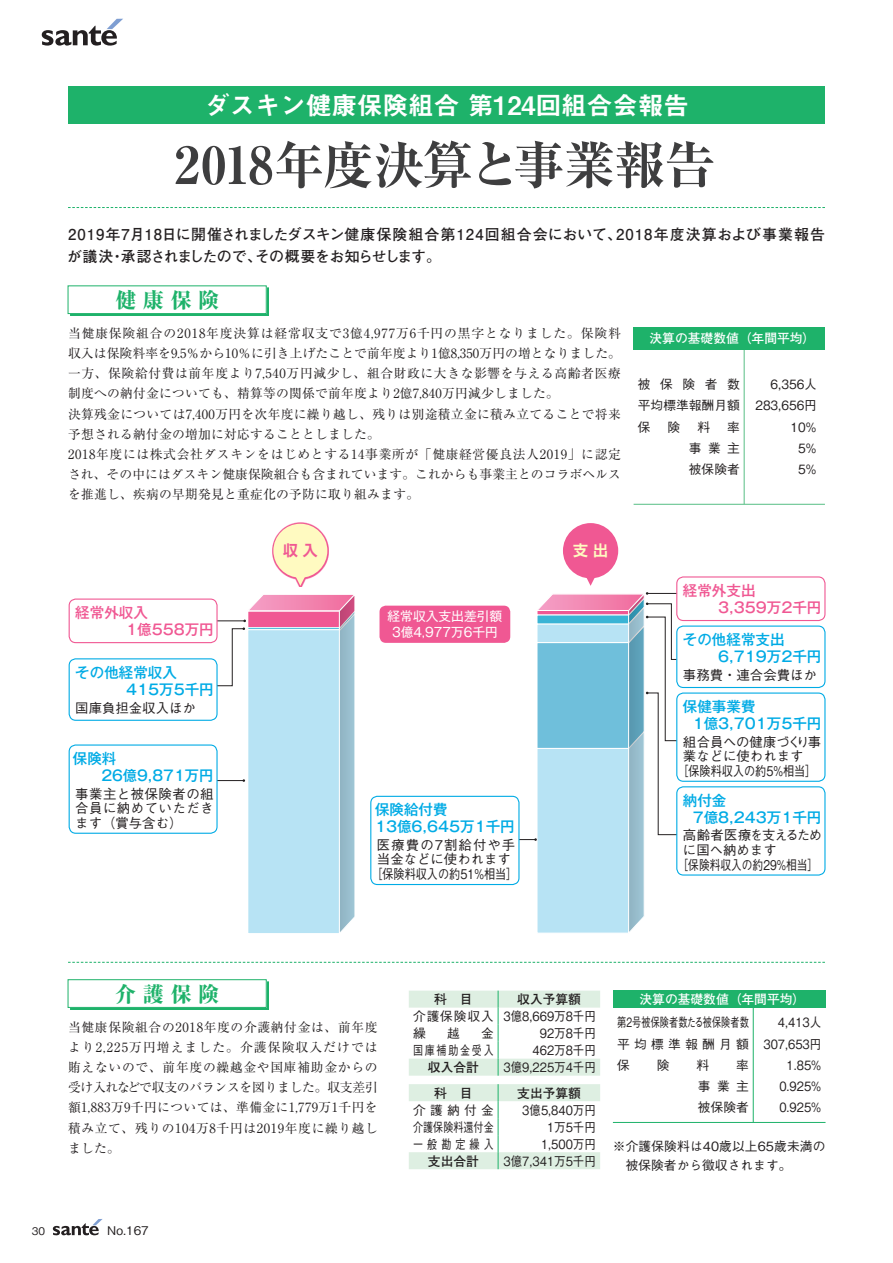
<style>
.page{position:relative;width:893px;height:1263px;background:#fff}
.page>*{position:absolute;margin:0;border:0;box-sizing:border-box;transform-origin:0 0}
.t1{font:700 expanded 51px "Ryumin Pro";letter-spacing:-.025em;color:#3e3e3f}
.t2{font:25.5px "Midashi Go Pro MB31";color:#fff}
.t3{font:800 21.3px "Ryumin Pro";letter-spacing:.3em;color:#1eb26a}
.t4{font:700 15px/22.2px "Futo Go B101 Pro";letter-spacing:.03em;color:#231f20}
.t5{font:700 14.85px "Shin Go Pro De";color:#f05893}
.t6{font:700 14.85px "Shin Go Pro De";color:#fffac1}
.t7{font:500 14.55px/16.8px "Gothic MB101 Pro";color:#00abe5}
.t8{font:500 14.55px/16.8px "Gothic MB101 Pro";color:#f05893}
.t9{font:500 13.35px/14.5px "Gothic BBB Pro";color:#231f20;text-align:justify}
.t10{font:500 13.35px "Gothic BBB Pro";color:#231f20;scale:.8 1}
.t11{font:500 13.35px "Gothic BBB Pro";color:#231f20;scale:.83 1}
.t12{font:500 13.35px "Gothic BBB Pro";letter-spacing:-.08em;color:#231f20}
.t13{font:12.75px/20.2px "Ryumin Pro";letter-spacing:.025em;color:#231f20}
.t14{font:500 12.75px/21.3px "Gothic BBB Pro";color:#231f20;text-align:justify}
.t15{font:500 12.75px/21.3px "Gothic BBB Pro";color:#231f20;text-align:right;scale:.9 1}
.t16{font:700 12.75px "Futo Go B101 Pro";color:#fff}
.t17{font:500 12.75px/21.3px "Gothic BBB Pro";color:#231f20;text-align:justify;scale:.72 1}
.t18{font:700 12.75px "Futo Go B101 Pro";color:#231f20}
.t19{font:500 12.75px/21.3px "Gothic BBB Pro";color:#231f20;text-align:right;scale:.95 1}
.t20{font:12.75px/15.9px "Gothic MB101 Pro";color:#fff;text-align:center}
.t21{font:500 12.75px "Gothic BBB Pro";color:#231f20;scale:.79 1}
.t22{font:500 12.75px "Gothic BBB Pro";letter-spacing:.17em;color:#231f20;scale:.79 1}
.t23{font:500 12px "Gothic BBB Pro";color:#231f20}
.t24{font:500 10.5px "Gothic BBB Pro";color:#231f20}
</style>
<div class="page">
<div style="left:68px;top:87px;width:757px;height:37px;background:#1eb26a"></div>
<div style="left:379px;top:606px;width:131px;height:37px;background:#f05893;border-radius:6px"></div>
<svg style="left:272px;top:522px;width:57px;height:65px"></svg>
<div style="left:273px;top:524px;width:54px;height:54px;background:#fffac1;border-radius:50%"></div>
<svg style="left:293px;top:576px;width:15px;height:10px"></svg>
<div style="left:563px;top:523px;width:55px;height:55px;background:#f05893;border-radius:50%"></div>
<svg style="left:583px;top:577px;width:15px;height:9px"></svg>
<svg style="left:191px;top:594px;width:164px;height:339px"></svg>
<hr style="left:493px;top:839px;width:43px;height:1px;background:#231f20">
<svg style="left:534px;top:592px;width:163px;height:341px"></svg>
<hr style="left:753px;top:1008px;width:1px;height:114px;background:#1eb26a">
<div style="left:613px;top:990px;width:212px;height:18px;background:#1eb26a"></div>
<hr style="left:613px;top:1122px;width:212px;height:1px;background:#1eb26a">
<svg style="left:409px;top:990px;width:191px;height:179px"></svg>
<div style="left:70px;top:288px;width:199px;height:28px;background:#1eb26a"></div>
<div style="left:68px;top:286px;width:198px;height:28px;background:#fff"></div>
<div style="left:68px;top:286px;width:198px;height:28px;border:1px solid #1eb26a"></div>
<div style="left:70px;top:981px;width:199px;height:29px;background:#1eb26a"></div>
<div style="left:68px;top:980px;width:198px;height:27px;background:#fff"></div>
<div style="left:68px;top:979px;width:198px;height:29px;border:1px solid #1eb26a"></div>
<hr style="left:744px;top:349px;width:1px;height:155px;background:#57be85">
<div style="left:634px;top:327px;width:191px;height:22px;background:#1eb26a"></div>
<hr style="left:634px;top:504px;width:191px;height:1px;background:#57be85">
<div style="left:69px;top:745px;width:148px;height:88px;background:#fff;border-radius:7px"></div>
<div style="left:69px;top:744px;width:149px;height:90px;border:1px solid #00abe5;border-radius:7px"></div>
<div style="left:69px;top:659px;width:148px;height:61px;background:#fff;border-radius:7px"></div>
<div style="left:69px;top:658px;width:149px;height:63px;border:1px solid #00abe5;border-radius:7px"></div>
<div style="left:69px;top:599px;width:148px;height:44px;background:#fff;border-radius:7px"></div>
<div style="left:69px;top:598px;width:149px;height:45px;border:1px solid #f05893;border-radius:7px"></div>
<div style="left:371px;top:796px;width:148px;height:88px;background:#fff;border-radius:7px"></div>
<div style="left:370px;top:796px;width:149px;height:89px;border:1px solid #00abe5;border-radius:7px"></div>
<div style="left:677px;top:577px;width:148px;height:43px;background:#fff;border-radius:7px"></div>
<div style="left:676px;top:576px;width:149px;height:45px;border:1px solid #f05893;border-radius:7px"></div>
<div style="left:677px;top:626px;width:148px;height:61px;background:#fff;border-radius:7px"></div>
<div style="left:676px;top:625px;width:149px;height:63px;border:1px solid #00abe5;border-radius:7px"></div>
<div style="left:677px;top:787px;width:148px;height:88px;background:#fff;border-radius:7px"></div>
<div style="left:676px;top:786px;width:149px;height:89px;border:1px solid #00abe5;border-radius:7px"></div>
<div style="left:677px;top:693px;width:148px;height:88px;background:#fff;border-radius:7px"></div>
<div style="left:676px;top:692px;width:149px;height:90px;border:1px solid #00abe5;border-radius:7px"></div>
<svg style="left:68px;top:207px;width:757px;height:1px"></svg>
<svg style="left:68px;top:962px;width:757px;height:1px"></svg>
<svg style="left:52px;top:1219px;width:51px;height:17px"></svg>
<svg style="left:41px;top:18px;width:82px;height:28px"></svg>
<h2 class="t2" style="left:204px;top:85px;width:486px">ダスキン健康保険組合 第124回組合会報告</h2>
<h1 class="t1" style="left:174px;top:125px;width:542px">2018年度決算と事業報告</h1>
<p class="t4" style="left:67px;top:222px;width:760px">2019年7月18日に開催されましたダスキン健康保険組合第124回組合会において、2018年度決算および事業報告が議決・承認されましたので、その概要をお知らせします。</p>
<h3 class="t3" style="left:115px;top:283px;width:106px">健康保険</h3>
<p class="t13" style="left:68px;top:322px;width:554px">当健康保険組合の2018年度決算は経常収支で3億4,977万6千円の黒字となりました。保険料収入は保険料率を9.5％から10％に引き上げたことで前年度より1億8,350万円の増となりました。一方、保険給付費は前年度より7,540万円減少し、組合財政に大きな影響を与える高齢者医療制度への納付金についても、精算等の関係で前年度より2億7,840万円減少しました。<br>決算残金については7,400万円を次年度に繰り越し、残りは別途積立金に積み立てることで将来予想される納付金の増加に対応することとしました。<br>2018年度には株式会社ダスキンをはじめとする14事業所が「健康経営優良法人2019」に認定され、その中にはダスキン健康保険組合も含まれています。これからも事業主とのコラボヘルスを推進し、疾病の早期発見と重症化の予防に取り組みます。</p>
<p class="t16" style="left:649px;top:328px;width:167px">決算の基礎数値（年間平均）</p>
<p class="t14" style="left:638px;top:372px;width:104px">被保険者数平均標準報酬月額保</p>
<p class="t14" style="left:689px;top:415px;width:53px;text-indent:38px">率事業主被保険者</p>
<p class="t14" style="left:668px;top:415px;width:14px">険</p>
<p class="t14" style="left:697px;top:415px;width:14px">料</p>
<p class="t19" style="left:755px;top:372px;width:66px">6,356人<br>283,656円<br>10%<br>5%<br>5%</p>
<p class="t8" style="left:126px;top:602px;width:89px;text-indent:-51px">経常外収入<br>1億558万円</p>
<p class="t7" style="left:126px;top:662px;width:89px;text-indent:-51px">その他経常収入<br>415万5千円</p>
<p class="t9" style="left:75px;top:699px;width:122px">国庫負担金収入ほか</p>
<p class="t7" style="left:101px;top:748px;width:113px;text-indent:-28px">保険料<br>26億9,871万円</p>
<p class="t9" style="left:75px;top:785px;width:140px">事業主と被保険者の組合員に納めていただきます（賞与含む）</p>
<p class="t5" style="left:283px;top:538px;width:36px">収入</p>
<p class="t6" style="left:573px;top:538px;width:36px">支 出</p>
<p class="t20" style="left:387px;top:606px;width:116px">経常収入支出差引額<br>3億4,977万6千円</p>
<p class="t7" style="left:375px;top:799px;width:141px">保険給付費<br>13億6,645万1千円</p>
<p class="t9" style="left:371px;top:836px;width:147px;text-align:center">医療費の7割給付や手当金などに使われます［保険料収入の約51%相当］</p>
<p class="t8" style="left:718px;top:580px;width:105px;text-indent:-35px">経常外支出<br>3,359万2千円</p>
<p class="t7" style="left:718px;top:629px;width:105px;text-indent:-35px">その他経常支出<br>6,719万2千円</p>
<p class="t9" style="left:683px;top:666px;width:135px">事務費・連合会費ほか</p>
<p class="t7" style="left:693px;top:696px;width:130px;text-indent:-10px">保健事業費<br>1億3,701万5千円</p>
<p class="t9" style="left:683px;top:733px;width:140px">組合員への健康づくり事</p>
<p class="t9" style="left:683px;top:747px;width:122px">業などに使われます</p>
<p class="t11" style="left:677px;top:760px;width:169px">［保険料収入の約5%相当］</p>
<p class="t7" style="left:693px;top:790px;width:130px;text-indent:-10px">納付金<br>7億8,243万1千円</p>
<p class="t12" style="left:683px;top:825px;width:141px">高齢者医療を支えるため</p>
<p class="t9" style="left:683px;top:841px;width:95px">に国へ納めます</p>
<p class="t10" style="left:678px;top:854px;width:177px">［保険料収入の約29%相当］</p>
<h3 class="t3" style="left:115px;top:977px;width:106px">介護保険</h3>
<p class="t13" style="left:68px;top:1016px;width:311px;text-align:justify">当健康保険組合の2018年度の介護納付金は、前年度より2,225万円増えました。介護保険収入だけでは賄えないので、前年度の繰越金や国庫補助金からの受け入れなどで収支のバランスを図りました。収支差引額1,883万9千円については、準備金に1,779万1千円を積み立て、残りの104万8千円は2019年度に繰り越しました。</p>
<p class="t24" style="left:32px;top:1223px;width:15px">30</p>
<p class="t23" style="left:107px;top:1221px;width:43px">No.167</p>
<p class="t18" style="left:434px;top:989px;width:40px">科　目</p>
<p class="t18" style="left:517px;top:989px;width:65px">収入予算額</p>
<p class="t16" style="left:639px;top:989px;width:167px">決算の基礎数値（年間平均）</p>
<p class="t14" style="left:413px;top:1006px;width:184px;line-height:17px">介護保険収入 3億8,669万8千円繰</p>
<p class="t17" style="left:617px;top:1010px;width:185px">第2号被保険者数たる被保険者数平均標準報酬月額保</p>
<p class="t15" style="left:763px;top:1010px;width:66px">4,413人<br>307,653円<br>1.85%<br>0.925%<br>0.925%</p>
<p class="t14" style="left:447px;top:1021px;width:14px">越</p>
<p class="t14" style="left:481px;top:1021px;width:14px">金</p>
<p class="t15" style="left:540px;top:1021px;width:64px">92万8千円</p>
<p class="t22" style="left:413px;top:1040px;width:104px">国庫補助金受入</p>
<p class="t15" style="left:532px;top:1038px;width:72px">462万8千円</p>
<p class="t18" style="left:428px;top:1057px;width:53px">収入合計</p>
<p class="t15" style="left:504px;top:1055px;width:104px">3億9,225万4千円</p>
<p class="t18" style="left:434px;top:1082px;width:40px">科　目</p>
<p class="t18" style="left:517px;top:1082px;width:65px">支出予算額</p>
<p class="t14" style="left:413px;top:1097px;width:82px">介護納付金</p>
<p class="t15" style="left:522px;top:1097px;width:83px">3億5,840万円</p>
<p class="t21" style="left:413px;top:1116px;width:104px">介護保険料還付金</p>
<p class="t15" style="left:547px;top:1114px;width:56px">1万5千円</p>
<p class="t21" style="left:413px;top:1133px;width:104px">一般勘定繰入</p>
<p class="t15" style="left:541px;top:1131px;width:62px">1,500万円</p>
<p class="t18" style="left:428px;top:1150px;width:53px">支出合計</p>
<p class="t15" style="left:504px;top:1148px;width:104px">3億7,341万5千円</p>
<p class="t14" style="left:698px;top:1053px;width:53px;text-indent:38px">率事業主被保険者</p>
<p class="t14" style="left:657px;top:1053px;width:14px">険</p>
<p class="t14" style="left:696px;top:1053px;width:14px">料</p>
<p class="t14" style="left:626px;top:1135px;width:201px;line-height:19.2px;text-indent:-13px">※介護保険料は40歳以上65歳未満の被保険者から徴収されます。</p>
</div>
